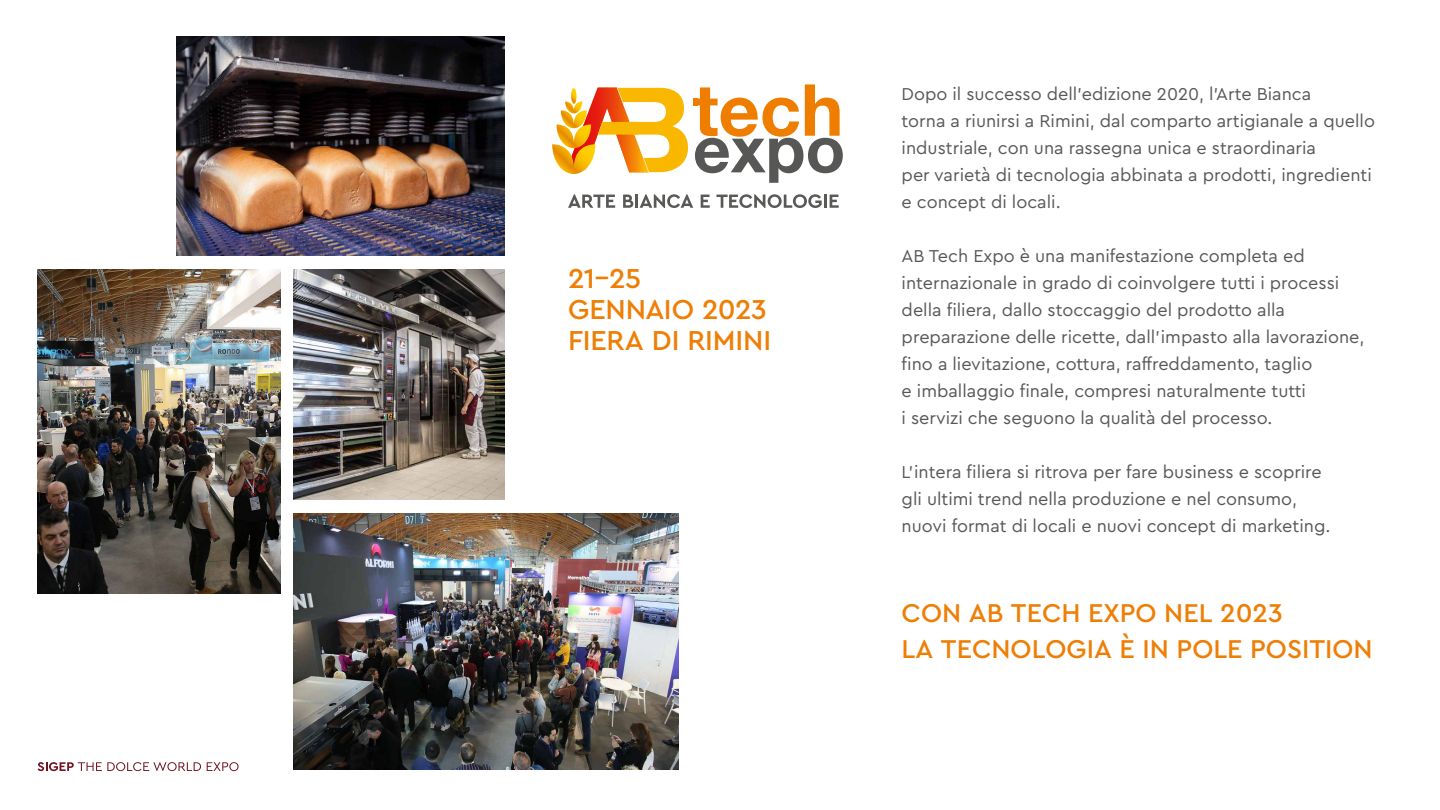
<style>
.page{position:relative;width:1440px;height:810px;background:#fff}
.page>*{position:absolute;margin:0;border:0;box-sizing:border-box;transform-origin:0 0}
.t1{font:500 28.72px/30.8px "Cera Pro";letter-spacing:-.01em;color:#ee7e05}
.t2{font:500 27px/36px "Cera Pro";color:#ee7e05}
.t3{font:18px/27px "Cera Pro";color:#585856}
</style>
<div class="page">
<svg style="left:38px;top:762px;width:163px;height:9px"></svg>
<svg style="left:207px;top:762px;width:32px;height:9px"></svg>
<svg style="left:568px;top:194px;width:47px;height:14px"></svg>
<svg style="left:623px;top:194px;width:70px;height:14px"></svg>
<svg style="left:701px;top:195px;width:9px;height:13px"></svg>
<svg style="left:716px;top:194px;width:123px;height:14px"></svg>
<img style="left:294px;top:269px;width:211px;height:231px">
<img style="left:177px;top:37px;width:327px;height:218px">
<img style="left:294px;top:513px;width:384px;height:256px">
<img style="left:37px;top:269px;width:243px;height:324px">
<svg style="left:694px;top:84px;width:149px;height:99px"></svg>
<svg style="left:552px;top:88px;width:136px;height:86px"></svg>
<h1 class="t1" style="left:568px;top:262px;width:205px">21–25<br>GENNAIO 2023<br>FIERA DI RIMINI</h1>
<p class="t3" style="left:902px;top:80px;width:475px">Dopo il successo dell’edizione 2020, l’Arte Bianca<br>torna a riunirsi a Rimini, dal comparto artigianale a quello industriale, con una rassegna unica e straordinaria<br>per varietà di tecnologia abbinata a prodotti, ingredienti e concept di locali.</p>
<p class="t3" style="left:902px;top:242px;width:464px">AB Tech Expo è una manifestazione completa ed internazionale in grado di coinvolgere tutti i processi della filiera, dallo stoccaggio del prodotto alla preparazione delle ricette, dall’impasto alla lavorazione, fino a lievitazione, cottura, raffreddamento, taglio<br>e imballaggio finale, compresi naturalmente tutti<br>i servizi che seguono la qualità del processo.</p>
<p class="t3" style="left:902px;top:458px;width:430px">L’intera filiera si ritrova per fare business e scoprire gli ultimi trend nella produzione e nel consumo, nuovi format di locali e nuovi concept di marketing.</p>
<h2 class="t2" style="left:902px;top:594px;width:473px">CON AB TECH EXPO NEL 2023<br>LA TECNOLOGIA È IN POLE POSITION</h2>
</div>
